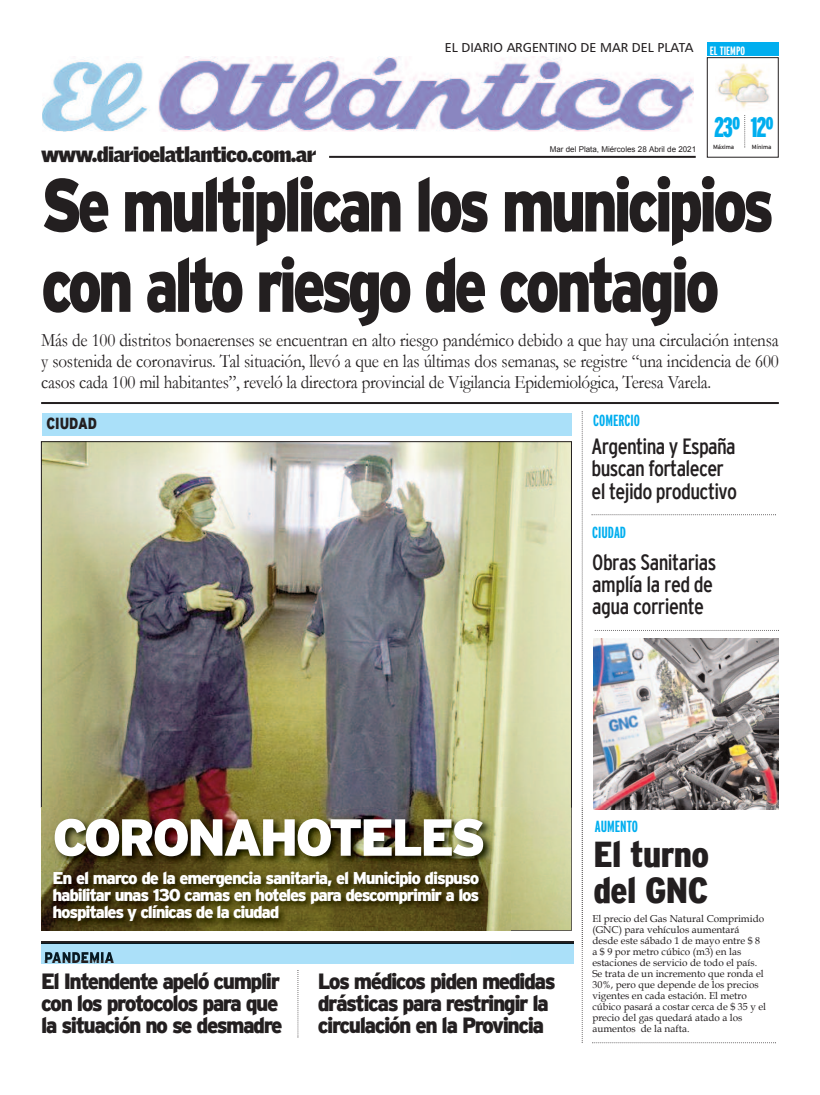
<style>
.page{position:relative;width:820px;height:1095px;background:#fff}
.page>*{position:absolute;margin:0;border:0;box-sizing:border-box;transform-origin:0 0}
.t1{font:900 75px/80.3px "Interstate";letter-spacing:-.07em;color:#231f20;scale:.81 1}
.t2{font:900 52px "Interstate";letter-spacing:-.055em;color:#fff}
.t3{font:900 condensed 36px/36px "Interstate";letter-spacing:-.015em;color:#231f20;scale:1.07 1}
.t4{font:900 extra-condensed 28px "Interstate";color:#00aeef}
.t5{font:900 22px/22px "Interstate";letter-spacing:-.07em;color:#231f20;scale:.95 1}
.t6{font:condensed 22px/22px "Interstate";letter-spacing:-.03em;color:#231f20}
.t7{font:900 21px "Griffith Gothic";letter-spacing:-.03em;color:#231f20}
.t8{font:19px/21px "Garamond";letter-spacing:-.015em;color:#231f20;text-align:justify;scale:.9 1}
.t9{font:900 17px/17px "Interstate";letter-spacing:-.07em;color:#fff;text-align:justify}
.t10{font:700 extra-condensed 16px "Interstate";color:#00aeef}
.t11{font:900 16px "Interstate";color:#231f20;scale:.8 1}
.t12{font:13px "Humanist 777 BT Roman B";color:#231f20}
.t13{font:700 extra-condensed 12px "Interstate";color:#fff}
.t14{font:10px/11px "Book Antiqua";color:#231f20}
.t15{font:8px "Arial";color:#231f20}
.t16{font:6px "Interstate";letter-spacing:-.005em;color:#231f20}
</style>
<div class="page">
<div style="left:41px;top:942px;width:532px;height:21px;background:#aae0f9"></div>
<img style="left:43px;top:443px;width:526px;height:364px">
<hr style="left:41px;top:402px;width:737px;height:2px;background:#231f20">
<div style="left:42px;top:412px;width:529px;height:23px;background:#aae0f9"></div>
<svg style="left:591px;top:514px;width:184px;height:1px"></svg>
<img style="left:593px;top:638px;width:185px;height:171px">
<img style="left:510px;top:941px;width:63px;height:3px">
<img style="left:42px;top:807px;width:529px;height:122px">
<svg style="left:581px;top:411px;width:1px;height:630px"></svg>
<svg style="left:297px;top:970px;width:1px;height:67px"></svg>
<img style="left:42px;top:56px;width:651px;height:75px">
<hr style="left:329px;top:156px;width:366px;height:2px;background:#231f20">
<div style="left:706px;top:57px;width:72px;height:100px;border:1px solid #231f20"></div>
<div style="left:706px;top:43px;width:72px;height:13px;background:#00aeef"></div>
<svg style="left:744px;top:115px;width:1px;height:32px"></svg>
<img style="left:717px;top:64px;width:52px;height:44px">
<img style="left:45px;top:952px;width:68px;height:6px">
<img style="left:41px;top:941px;width:469px;height:3px">
<img style="left:41px;top:864px;width:469px;height:67px">
<h3 class="t12" style="left:444px;top:40px;width:250px">EL DIARIO ARGENTINO DE MAR DEL PLATA</h3>
<p class="t13" style="left:709px;top:44px;width:37px">EL TIEMPO</p>
<h3 class="t4" style="left:713px;top:111px;width:61px">23º 12º</h3>
<h3 class="t7" style="left:41px;top:143px;width:276px">www.diarioelatlantico.com.ar</h3>
<p class="t16" style="left:712px;top:143px;width:23px">Máxima</p>
<p class="t16" style="left:751px;top:143px;width:21px">Mínima</p>
<p class="t15" style="left:549px;top:145px;width:148px">Mar del Plata, Miércoles 28 Abril de 2021</p>
<h1 class="t1" style="left:41px;top:164px;width:906px">Se multiplican los municipios con alto riesgo de contagio</h1>
<p class="t8" style="left:41px;top:330px;width:820px">Más de 100 distritos bonaerenses se encuentran en alto riesgo pandémico debido a que hay una circulación intensa y sostenida de coronavirus. Tal situación, llevó a que en las últimas dos semanas, se registre “una incidencia de 600 casos cada 100 mil habitantes”, reveló la directora provincial de Vigilancia Epidemiológica, Teresa Varela.</p>
<h3 class="t11" style="left:46px;top:414px;width:65px">CIUDAD</h3>
<h3 class="t10" style="left:593px;top:411px;width:48px">COMERCIO</h3>
<h3 class="t6" style="left:591px;top:435px;width:147px">Argentina y España buscan fortalecer el tejido productivo</h3>
<h3 class="t10" style="left:592px;top:523px;width:35px">CIUDAD</h3>
<h3 class="t6" style="left:592px;top:550px;width:126px">Obras Sanitarias amplía la red de agua corriente</h3>
<h2 class="t2" style="left:52px;top:807px;width:434px">CORONAHOTELES</h2>
<h3 class="t9" style="left:52px;top:868px;width:428px">En el marco de la emergencia sanitaria, el Municipio dispuso habilitar unas 130 camas en hoteles para descomprimir a los hospitales y clínicas de la ciudad</h3>
<h3 class="t11" style="left:44px;top:948px;width:89px">PANDEMIA</h3>
<h3 class="t5" style="left:41px;top:969px;width:255px">El Intendente apeló cumplir con los protocolos para que la situación no se desmadre</h3>
<h3 class="t5" style="left:318px;top:969px;width:252px">Los médicos piden medidas drásticas para restringir la circulación en la Provincia</h3>
<h3 class="t10" style="left:594px;top:817px;width:45px">AUMENTO</h3>
<h3 class="t3" style="left:593px;top:836px;width:110px">El turno del GNC</h3>
<p class="t14" style="left:592px;top:913px;width:175px">El precio del Gas Natural Comprimido (GNC) para vehículos aumentará desde este sábado 1 de mayo entre $ 8 a $ 9 por metro cúbico (m3) en las estaciones de servicio de todo el país.<br>Se trata de un incremento que ronda el 30%, pero que depende de los precios vigentes en cada estación. El metro cúbico pasará a costar cerca de $ 35 y el precio del gas quedará atado a los aumentos de la nafta.</p>
</div>
